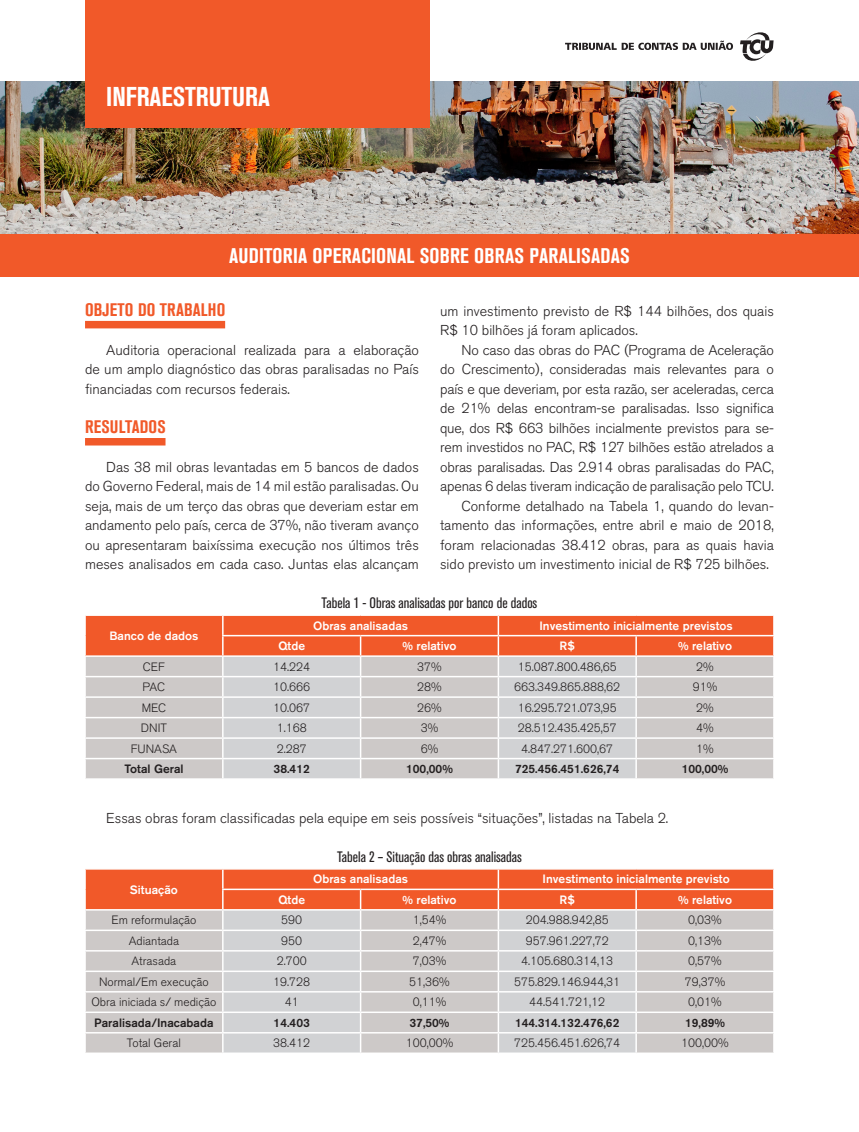
<style>
.page{position:relative;width:859px;height:1132px;background:#fff}
.page>*{position:absolute;margin:0;border:0;box-sizing:border-box;transform-origin:0 0}
.t1{font:27px "Akzidenz Grotesk BQ Bd Cnd Alt";color:#fff}
.TÍTULO_FICHA{font:700 condensed 21px "Akzidenz Grotesk BQ";letter-spacing:.01em;color:#fff}
.INTERTÍTULO_FICHA{font:700 condensed 18px "Akzidenz Grotesk BQ";letter-spacing:.01em;color:#f15929}
.TÍTULO_GRÁFICOS_E_T{font:condensed 15px "Akzidenz Grotesk BQ";color:#231f20}
.TEXTO_FICHA{font:300 14.25px/19.5px "Akzidenz Grotesk BQ";color:#231f20;text-align:justify}
.t2{font:300 12px "Akzidenz Grotesk BQ";color:#231f20}
.t3{font:500 12px "Akzidenz Grotesk BQ";color:#fff}
.t4{font:500 12px "Akzidenz Grotesk BQ";color:#231f20}
</style>
<div class="page">
<img style="left:0;top:82px;width:859px;height:152px">
<div style="left:85px;top:0;width:344px;height:128px;background:#f15929"></div>
<svg style="left:565px;top:41px;width:168px;height:9px"></svg>
<svg style="left:740px;top:32px;width:34px;height:29px"></svg>
<div style="left:85px;top:321px;width:140px;height:7px;background:#f15929"></div>
<div style="left:85px;top:438px;width:80px;height:7px;background:#f15929"></div>
<div style="left:0;top:234px;width:859px;height:42px;background:#f15929"></div>
<svg style="left:85px;top:615px;width:689px;height:163px;background:#dab5a9"></svg>
<hr style="left:498px;top:675px;width:138px;height:2px;background:#fff">
<hr style="left:498px;top:696px;width:138px;height:1px;background:#fff">
<hr style="left:498px;top:716px;width:138px;height:2px;background:#fff">
<hr style="left:498px;top:737px;width:138px;height:1px;background:#fff">
<hr style="left:498px;top:757px;width:138px;height:2px;background:#fff">
<svg style="left:85px;top:869px;width:689px;height:183px;background:#d9b8ae"></svg>
<h1 class="t1" style="left:106px;top:81px;width:165px">INFRAESTRUTURA</h1>
<p class="TÍTULO_FICHA" style="left:229px;top:243px;width:402px">AUDITORIA OPERACIONAL SOBRE OBRAS PARALISADAS</p>
<p class="INTERTÍTULO_FICHA" style="left:85px;top:299px;width:142px">OBJETO DO TRABALHO</p>
<p class="TEXTO_FICHA" style="left:85px;top:340px;width:335px;text-indent:21px">Auditoria operacional realizada para a elaboração de um amplo diagnóstico das obras paralisadas no País financiadas com recursos federais.</p>
<p class="INTERTÍTULO_FICHA" style="left:85px;top:416px;width:82px">RESULTADOS</p>
<p class="TEXTO_FICHA" style="left:85px;top:457px;width:335px;text-indent:21px">Das 38 mil obras levantadas em 5 bancos de dados do Governo Federal, mais de 14 mil estão paralisadas. Ou seja, mais de um terço das obras que deveriam estar em andamento pelo país, cerca de 37%, não tiveram avanço ou apresentaram baixíssima execução nos últimos três meses analisados em cada caso. Juntas elas alcançam</p>
<p class="TEXTO_FICHA" style="left:440px;top:301px;width:335px">um investimento previsto de R$ 144 bilhões, dos quais<br>R$ 10 bilhões já foram aplicados.</p>
<p class="TEXTO_FICHA" style="left:440px;top:340px;width:335px;text-indent:21px">No caso das obras do PAC (Programa de Aceleração do Crescimento), consideradas mais relevantes para o país e que deveriam, por esta razão, ser aceleradas, cerca de 21% delas encontram-se paralisadas. Isso significa que, dos R$ 663 bilhões incialmente previstos para se&shy;rem investidos no PAC, R$ 127 bilhões estão atrelados a obras paralisadas. Das 2.914 obras paralisadas do PAC, apenas 6 delas tiveram indicação de paralisação pelo TCU.</p>
<p class="TEXTO_FICHA" style="left:440px;top:496px;width:335px;text-indent:21px">Conforme detalhado na Tabela 1, quando do levan&shy;tamento das informações, entre abril e maio de 2018, foram relacionadas 38.412 obras, para as quais havia sido previsto um investimento inicial de R$ 725 bilhões.</p>
<p class="t3" style="left:109px;top:628px;width:91px">Banco de dados</p>
<p class="TÍTULO_GRÁFICOS_E_T" style="left:322px;top:594px;width:217px">Tabela 1 - Obras analisadas por banco de dados</p>
<p class="t3" style="left:313px;top:618px;width:96px">Obras analisadas</p>
<p class="t3" style="left:539px;top:618px;width:195px">Investimento inicialmente previstos</p>
<p class="t3" style="left:278px;top:638px;width:28px">Qtde</p>
<p class="t3" style="left:402px;top:638px;width:55px">% relativo</p>
<p class="t3" style="left:560px;top:638px;width:17px">R$</p>
<p class="t3" style="left:678px;top:638px;width:55px">% relativo</p>
<p class="t2" style="left:143px;top:659px;width:23px">CEF</p>
<p class="t2" style="left:273px;top:659px;width:38px">14.224</p>
<p class="t2" style="left:417px;top:659px;width:26px">37%</p>
<p class="t2" style="left:518px;top:659px;width:100px">15.087.800.486,65</p>
<p class="t2" style="left:696px;top:659px;width:19px">2%</p>
<p class="t2" style="left:143px;top:680px;width:24px">PAC</p>
<p class="t2" style="left:273px;top:680px;width:38px">10.666</p>
<p class="t2" style="left:417px;top:680px;width:26px">28%</p>
<p class="t2" style="left:514px;top:680px;width:107px">663.349.865.888,62</p>
<p class="t2" style="left:693px;top:680px;width:26px">91%</p>
<p class="t2" style="left:142px;top:700px;width:26px">MEC</p>
<p class="t2" style="left:273px;top:700px;width:38px">10.067</p>
<p class="t2" style="left:417px;top:700px;width:26px">26%</p>
<p class="t2" style="left:518px;top:700px;width:100px">16.295.721.073,95</p>
<p class="t2" style="left:696px;top:700px;width:19px">2%</p>
<p class="t2" style="left:141px;top:721px;width:28px">DNIT</p>
<p class="t2" style="left:277px;top:721px;width:31px">1.168</p>
<p class="t2" style="left:421px;top:721px;width:19px">3%</p>
<p class="t2" style="left:518px;top:721px;width:100px">28.512.435.425,57</p>
<p class="t2" style="left:696px;top:721px;width:19px">4%</p>
<p class="t2" style="left:131px;top:741px;width:48px">FUNASA</p>
<p class="t2" style="left:277px;top:741px;width:31px">2.287</p>
<p class="t2" style="left:421px;top:741px;width:19px">6%</p>
<p class="t2" style="left:521px;top:741px;width:93px">4.847.271.600,67</p>
<p class="t2" style="left:696px;top:741px;width:19px">1%</p>
<p class="t4" style="left:124px;top:761px;width:61px">Total Geral</p>
<p class="t4" style="left:274px;top:761px;width:38px">38.412</p>
<p class="t4" style="left:406px;top:761px;width:48px">100,00%</p>
<p class="t4" style="left:515px;top:761px;width:106px">725.456.451.626,74</p>
<p class="t4" style="left:682px;top:761px;width:48px">100,00%</p>
<p class="TEXTO_FICHA" style="left:106px;top:808px;width:563px">Essas obras foram classificadas pela equipe em seis possíveis “situações”, listadas na Tabela 2.</p>
<p class="t3" style="left:130px;top:881px;width:49px">Situação</p>
<p class="TÍTULO_GRÁFICOS_E_T" style="left:337px;top:848px;width:186px">Tabela 2 – Situação das obras analisadas</p>
<p class="t3" style="left:313px;top:871px;width:96px">Obras analisadas</p>
<p class="t3" style="left:543px;top:871px;width:189px">Investimento inicialmente previsto</p>
<p class="t3" style="left:278px;top:892px;width:28px">Qtde</p>
<p class="t3" style="left:402px;top:892px;width:55px">% relativo</p>
<p class="t3" style="left:560px;top:892px;width:17px">R$</p>
<p class="t3" style="left:678px;top:892px;width:55px">% relativo</p>
<p class="t2" style="left:111px;top:913px;width:86px">Em reformulação</p>
<p class="t2" style="left:281px;top:913px;width:22px">590</p>
<p class="t2" style="left:413px;top:913px;width:35px">1,54%</p>
<p class="t2" style="left:526px;top:913px;width:84px">204.988.942,85</p>
<p class="t2" style="left:688px;top:913px;width:35px">0,03%</p>
<p class="t2" style="left:129px;top:933px;width:52px">Adiantada</p>
<p class="t2" style="left:281px;top:933px;width:22px">950</p>
<p class="t2" style="left:413px;top:933px;width:35px">2,47%</p>
<p class="t2" style="left:526px;top:933px;width:84px">957.961.227,72</p>
<p class="t2" style="left:688px;top:933px;width:35px">0,13%</p>
<p class="t2" style="left:132px;top:954px;width:46px">Atrasada</p>
<p class="t2" style="left:277px;top:954px;width:31px">2.700</p>
<p class="t2" style="left:413px;top:954px;width:35px">7,03%</p>
<p class="t2" style="left:521px;top:954px;width:93px">4.105.680.314,13</p>
<p class="t2" style="left:688px;top:954px;width:35px">0,57%</p>
<p class="t2" style="left:99px;top:974px;width:111px">Normal/Em execução</p>
<p class="t2" style="left:273px;top:974px;width:38px">19.728</p>
<p class="t2" style="left:409px;top:974px;width:42px">51,36%</p>
<p class="t2" style="left:514px;top:974px;width:107px">575.829.146.944,31</p>
<p class="t2" style="left:685px;top:974px;width:42px">79,37%</p>
<p class="t2" style="left:91px;top:995px;width:127px">Obra iniciada s/ medição</p>
<p class="t2" style="left:285px;top:995px;width:15px">41</p>
<p class="t2" style="left:413px;top:995px;width:35px">0,11%</p>
<p class="t2" style="left:529px;top:995px;width:77px">44.541.721,12</p>
<p class="t2" style="left:688px;top:995px;width:35px">0,01%</p>
<p class="t4" style="left:94px;top:1014px;width:121px">Paralisada/Inacabada</p>
<p class="t4" style="left:274px;top:1014px;width:38px">14.403</p>
<p class="t4" style="left:409px;top:1014px;width:41px">37,50%</p>
<p class="t4" style="left:515px;top:1014px;width:106px">144.314.132.476,62</p>
<p class="t4" style="left:685px;top:1014px;width:41px">19,89%</p>
<p class="t2" style="left:127px;top:1035px;width:55px">Total Geral</p>
<p class="t2" style="left:273px;top:1035px;width:38px">38.412</p>
<p class="t2" style="left:406px;top:1035px;width:49px">100,00%</p>
<p class="t2" style="left:514px;top:1035px;width:107px">725.456.451.626,74</p>
<p class="t2" style="left:681px;top:1035px;width:49px">100,00%</p>
</div>
